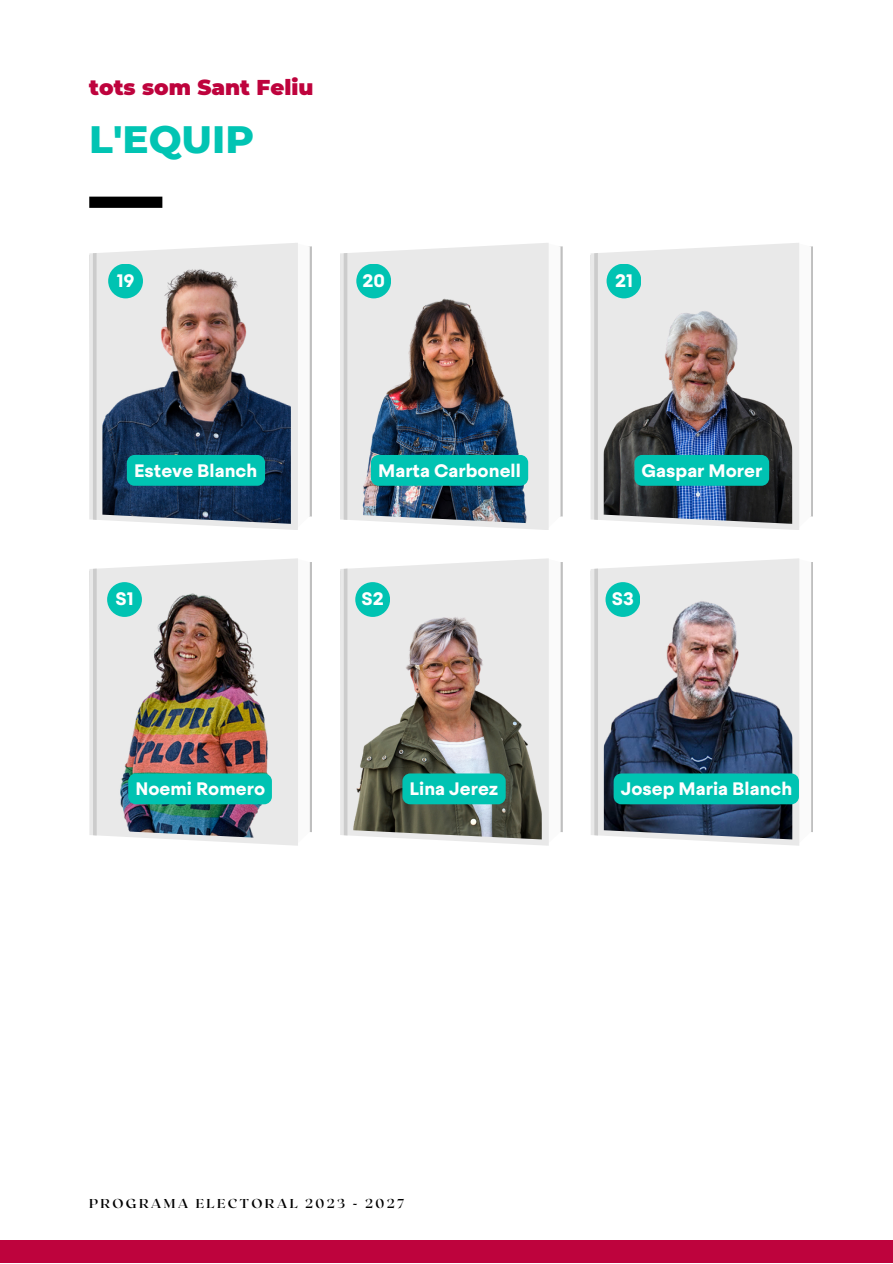
<style>
.page{position:relative;width:893px;height:1264px;background:#fff}
.page>*{position:absolute;margin:0;border:0;box-sizing:border-box;transform-origin:0 0}
.t1{font:800 39px "Montserrat";color:#01c4b3}
.t2{font:900 21.45px "Montserrat";color:#be033d}
.t3{font:700 18px "Steradian";color:#fff}
.t4{font:700 12.9px "Roxborough CF";letter-spacing:.18em;color:#000}
</style>
<div class="page">
<div style="left:0;top:1240px;width:892px;height:22px;background:#be033d"></div>
<div style="left:89px;top:197px;width:73px;height:11px;background:#000"></div>
<svg style="left:308px;top:246px;width:2px;height:271px"></svg>
<svg style="left:89px;top:243px;width:209px;height:287px;fill:#e9e9e9"></svg>
<hr style="left:93px;top:253px;width:4px;height:267px;background:#ccc">
<img style="left:102px;top:249px;width:189px;height:275px">
<div style="left:108px;top:263px;width:35px;height:35px;background:#00c3b2;border-radius:50%"></div>
<div style="left:127px;top:455px;width:138px;height:31px;background:#00c3b2;border-radius:8px"></div>
<svg style="left:548px;top:243px;width:12px;height:287px"></svg>
<svg style="left:340px;top:243px;width:208px;height:287px;fill:#e9e9e9"></svg>
<svg style="left:343px;top:253px;width:4px;height:267px"></svg>
<img style="left:353px;top:249px;width:188px;height:275px">
<div style="left:356px;top:263px;width:35px;height:35px;background:#00c3b2;border-radius:50%"></div>
<div style="left:371px;top:455px;width:157px;height:31px;background:#00c3b2;border-radius:8px"></div>
<svg style="left:590px;top:243px;width:209px;height:287px;fill:#e9e9e9"></svg>
<hr style="left:594px;top:253px;width:4px;height:267px;background:#ccc">
<img style="left:603px;top:249px;width:189px;height:275px">
<div style="left:606px;top:263px;width:35px;height:35px;background:#00c3b2;border-radius:50%"></div>
<div style="left:634px;top:455px;width:135px;height:31px;background:#00c3b2;border-radius:8px"></div>
<svg style="left:309px;top:562px;width:1px;height:270px"></svg>
<svg style="left:89px;top:558px;width:209px;height:287px;fill:#e9e9e9"></svg>
<hr style="left:93px;top:568px;width:4px;height:267px;background:#ccc">
<img style="left:102px;top:564px;width:189px;height:275px">
<div style="left:107px;top:582px;width:35px;height:35px;background:#00c3b2;border-radius:50%"></div>
<div style="left:128px;top:773px;width:144px;height:31px;background:#00c3b2;border-radius:8px"></div>
<svg style="left:548px;top:558px;width:1px;height:287px"></svg>
<svg style="left:340px;top:558px;width:208px;height:287px;fill:#e9e9e9"></svg>
<hr style="left:344px;top:568px;width:3px;height:267px;background:#ccc">
<img style="left:353px;top:564px;width:188px;height:275px">
<div style="left:355px;top:582px;width:35px;height:35px;background:#00c3b2;border-radius:50%"></div>
<div style="left:402px;top:773px;width:103px;height:31px;background:#00c3b2;border-radius:8px"></div>
<svg style="left:799px;top:559px;width:1px;height:284px"></svg>
<svg style="left:590px;top:558px;width:209px;height:287px;fill:#e9e9e9"></svg>
<hr style="left:594px;top:568px;width:4px;height:267px;background:#ccc">
<img style="left:603px;top:564px;width:189px;height:275px">
<div style="left:605px;top:582px;width:35px;height:35px;background:#00c3b2;border-radius:50%"></div>
<div style="left:613px;top:773px;width:185px;height:31px;background:#00c3b2;border-radius:8px"></div>
<p class="t2" style="left:89px;top:74px;width:225px">tots som Sant Feliu</p>
<p class="t1" style="left:89px;top:115px;width:166px">L'EQUIP</p>
<p class="t3" style="left:117px;top:269px;width:19px">19</p>
<p class="t3" style="left:362px;top:269px;width:24px">20</p>
<p class="t3" style="left:134px;top:458px;width:125px">Esteve Blanch</p>
<p class="t3" style="left:378px;top:458px;width:144px">Marta Carbonell</p>
<p class="t3" style="left:115px;top:587px;width:20px">S1</p>
<p class="t3" style="left:361px;top:587px;width:24px">S2</p>
<p class="t3" style="left:135px;top:777px;width:131px">Noemi Romero</p>
<p class="t3" style="left:409px;top:777px;width:90px">Lina Jerez</p>
<p class="t3" style="left:615px;top:269px;width:19px">21</p>
<p class="t3" style="left:641px;top:458px;width:122px">Gaspar Morer</p>
<p class="t3" style="left:612px;top:587px;width:24px">S3</p>
<p class="t3" style="left:620px;top:777px;width:173px">Josep Maria Blanch</p>
<p class="t4" style="left:89px;top:1195px;width:316px">PROGRAMA ELECTORAL 2023 - 2027</p>
</div>
